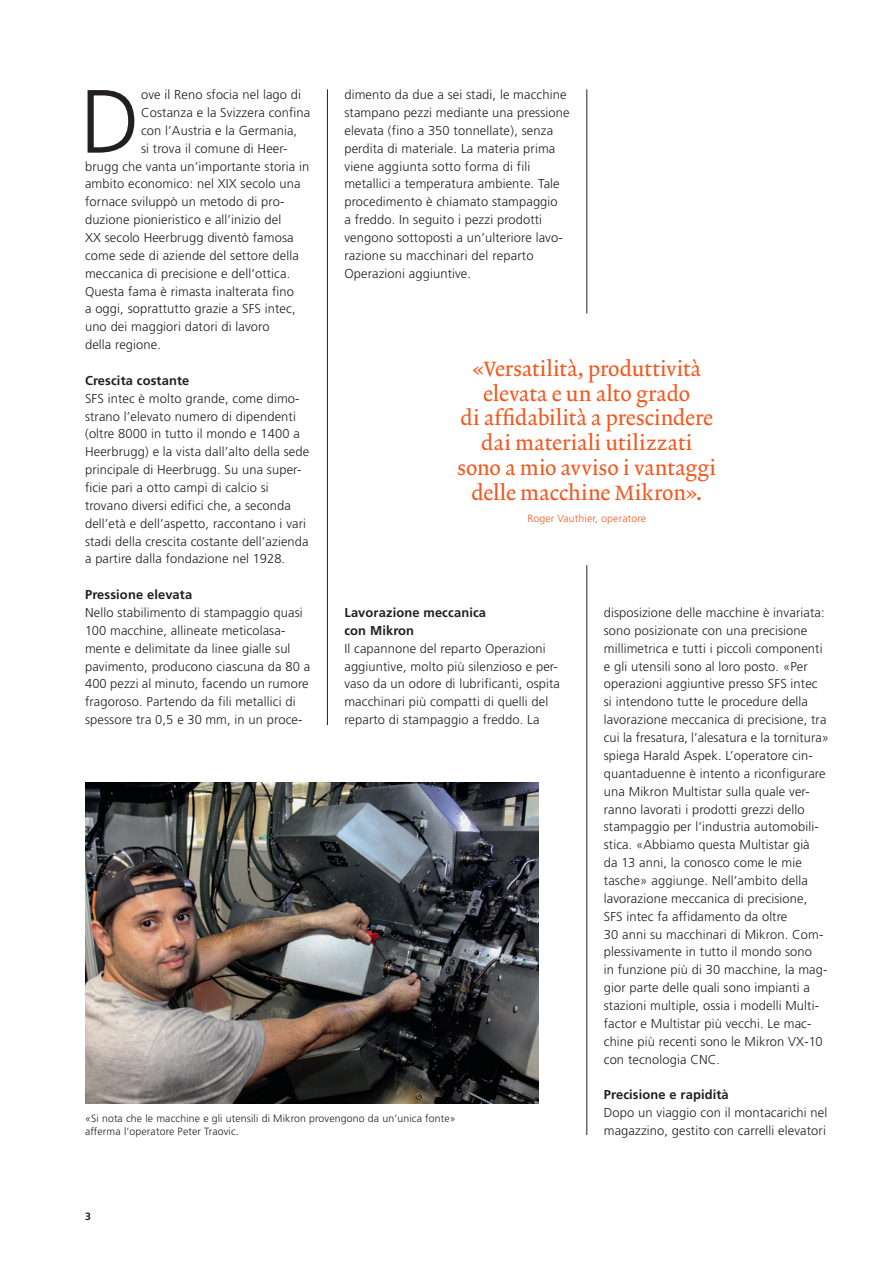
<style>
.page{position:relative;width:893px;height:1263px;background:#fff}
.page>*{position:absolute;margin:0;border:0;box-sizing:border-box;transform-origin:0 0}
.Copy{font:300 89.7px "Frutiger LT Std";color:#231f20}
.Zitat_Mittelachsensa{font:500 21px/24.8px "Lexicon No 2 Roman A";letter-spacing:.005em;color:#f15921;text-align:center}
.Copy-2{font:300 12.9px/17.9px "Frutiger LT Std";letter-spacing:.01em;color:#231f20}
.Copy_Zwischentitel{font:700 12.9px/17.9px "Frutiger LT Std";letter-spacing:.01em;color:#231f20}
.Legenden{font:300 10.5px/13.5px "Frutiger LT Std";letter-spacing:.015em;color:#231f20}
.Zitat_Mittelachse_Le{font:300 10.5px "Frutiger LT Std";letter-spacing:.015em;color:#f15921}
.t1{font:700 10.5px "Frutiger LT Std";color:#231f20}
</style>
<div class="page">
<hr style="left:327px;top:89px;width:1px;height:636px;background:#231f20">
<hr style="left:587px;top:565px;width:1px;height:570px;background:#231f20">
<hr style="left:587px;top:89px;width:1px;height:224px;background:#231f20">
<img style="left:85px;top:782px;width:454px;height:322px">
<p class="Copy" style="left:80px;top:71px;width:61px">D</p>
<p class="Copy-2" style="left:141px;top:86px;width:162px">ove il Reno sfocia nel lago di</p>
<p class="Copy-2" style="left:344px;top:86px;width:227px">dimento da due a sei stadi, le macchine stampano pezzi mediante una pressione elevata (fino a 350 tonnellate), senza perdita di materiale. La materia prima viene aggiunta sotto forma di fili metallici a temperatura ambiente. Tale procedimento è chiamato stampaggio<br>a freddo. In seguito i pezzi prodotti vengono sottoposti a un’ulteriore lavo&shy;razione su macchinari del reparto Operazioni aggiuntive.</p>
<p class="Copy-2" style="left:141px;top:104px;width:171px">Costanza e la Svizzera confina</p>
<p class="Copy-2" style="left:141px;top:122px;width:158px">con l’Austria e la Germania,</p>
<p class="Copy-2" style="left:141px;top:139px;width:148px">si trova il comune di Heer-</p>
<p class="Copy-2" style="left:85px;top:157px;width:226px">brugg che vanta un’importante storia in</p>
<p class="Copy-2" style="left:85px;top:175px;width:217px">ambito economico: nel XIX secolo una</p>
<p class="Copy-2" style="left:85px;top:193px;width:200px">fornace sviluppò un metodo di pro-</p>
<p class="Copy-2" style="left:85px;top:211px;width:198px">duzione pionieristico e all’inizio del</p>
<p class="Copy-2" style="left:85px;top:229px;width:210px">XX secolo Heerbrugg diventò famosa</p>
<p class="Copy-2" style="left:85px;top:247px;width:215px">come sede di aziende del settore della</p>
<p class="Copy-2" style="left:85px;top:264px;width:207px">meccanica di precisione e dell’ottica.</p>
<p class="Copy-2" style="left:85px;top:282px;width:210px">Questa fama è rimasta inalterata fino</p>
<p class="Copy-2" style="left:85px;top:300px;width:212px">a oggi, soprattutto grazie a SFS intec,</p>
<p class="Copy-2" style="left:85px;top:318px;width:186px">uno dei maggiori datori di lavoro</p>
<p class="Copy-2" style="left:85px;top:336px;width:77px">della regione.</p>
<p class="Copy_Zwischentitel" style="left:85px;top:371px;width:106px">Crescita costante</p>
<p class="Copy-2" style="left:85px;top:389px;width:226px">SFS intec è molto grande, come dimo&shy;strano l’elevato numero di dipendenti (oltre 8000 in tutto il mondo e 1400 a Heerbrugg) e la vista dall’alto della sede principale di Heerbrugg. Su una super&shy;ficie pari a otto campi di calcio si trovano diversi edifici che, a seconda dell’età e dell’aspetto, raccontano i vari stadi della crescita costante dell’azienda a partire dalla fondazione nel 1928.</p>
<p class="Copy_Zwischentitel" style="left:85px;top:586px;width:109px">Pressione elevata</p>
<p class="Copy-2" style="left:85px;top:604px;width:227px">Nello stabilimento di stampaggio quasi 100 macchine, allineate meticolasa&shy;mente e delimitate da linee gialle sul pavimento, producono ciascuna da 80 a 400 pezzi al minuto, facendo un rumore fragoroso. Partendo da fili metallici di spessore tra 0,5 e 30 mm, in un proce-</p>
<p class="Zitat_Mittelachsensa" style="left:457px;top:357px;width:260px">«Versatilità, produttività elevata e un alto grado<br>di affidabilità a prescindere dai materiali utilizzati sono a mio avviso i vantaggi delle macchine Mikron».</p>
<p class="Zitat_Mittelachse_Le" style="left:527px;top:512px;width:120px">Roger Vauthier, operatore</p>
<p class="Copy-2" style="left:604px;top:604px;width:227px">disposizione delle macchine è invariata: sono posizionate con una precisione millimetrica e tutti i piccoli componenti e gli utensili sono al loro posto. «Per operazioni aggiuntive presso SFS intec<br>si intendono tutte le procedure della lavorazione meccanica di precisione, tra cui la fresatura, l’alesatura e la tornitura» spiega Harald Aspek. L’operatore cin&shy;quantaduenne è intento a riconfigurare una Mikron Multistar sulla quale ver&shy;ranno lavorati i prodotti grezzi dello stampaggio per l’industria automobili&shy;stica. «Abbiamo questa Multistar già<br>da 13 anni, la conosco come le mie tasche» aggiunge. Nell’ambito della lavorazione meccanica di precisione, SFS intec fa affidamento da oltre<br>30 anni su macchinari di Mikron. Com&shy;plessivamente in tutto il mondo sono<br>in funzione più di 30 macchine, la mag&shy;gior parte delle quali sono impianti a stazioni multiple, ossia i modelli Multi&shy;factor e Multistar più vecchi. Le mac&shy;chine più recenti sono le Mikron VX-10 con tecnologia CNC.</p>
<p class="Copy_Zwischentitel" style="left:604px;top:1086px;width:126px">Precisione e rapidità</p>
<p class="Copy-2" style="left:604px;top:1104px;width:225px">Dopo un viaggio con il montacarichi nel magazzino, gestito con carrelli elevatori</p>
<p class="Copy_Zwischentitel" style="left:344px;top:604px;width:143px">Lavorazione meccanica con Mikron</p>
<p class="Copy-2" style="left:344px;top:639px;width:217px">Il capannone del reparto Operazioni aggiuntive, molto più silenzioso e per&shy;vaso da un odore di lubrificanti, ospita macchinari più compatti di quelli del reparto di stampaggio a freddo. La</p>
<p class="Legenden" style="left:85px;top:1111px;width:372px">«Si nota che le macchine e gli utensili di Mikron provengono da un’unica fonte» afferma l’operatore Peter Traovic.</p>
<p class="t1" style="left:85px;top:1210px;width:7px">3</p>
</div>
